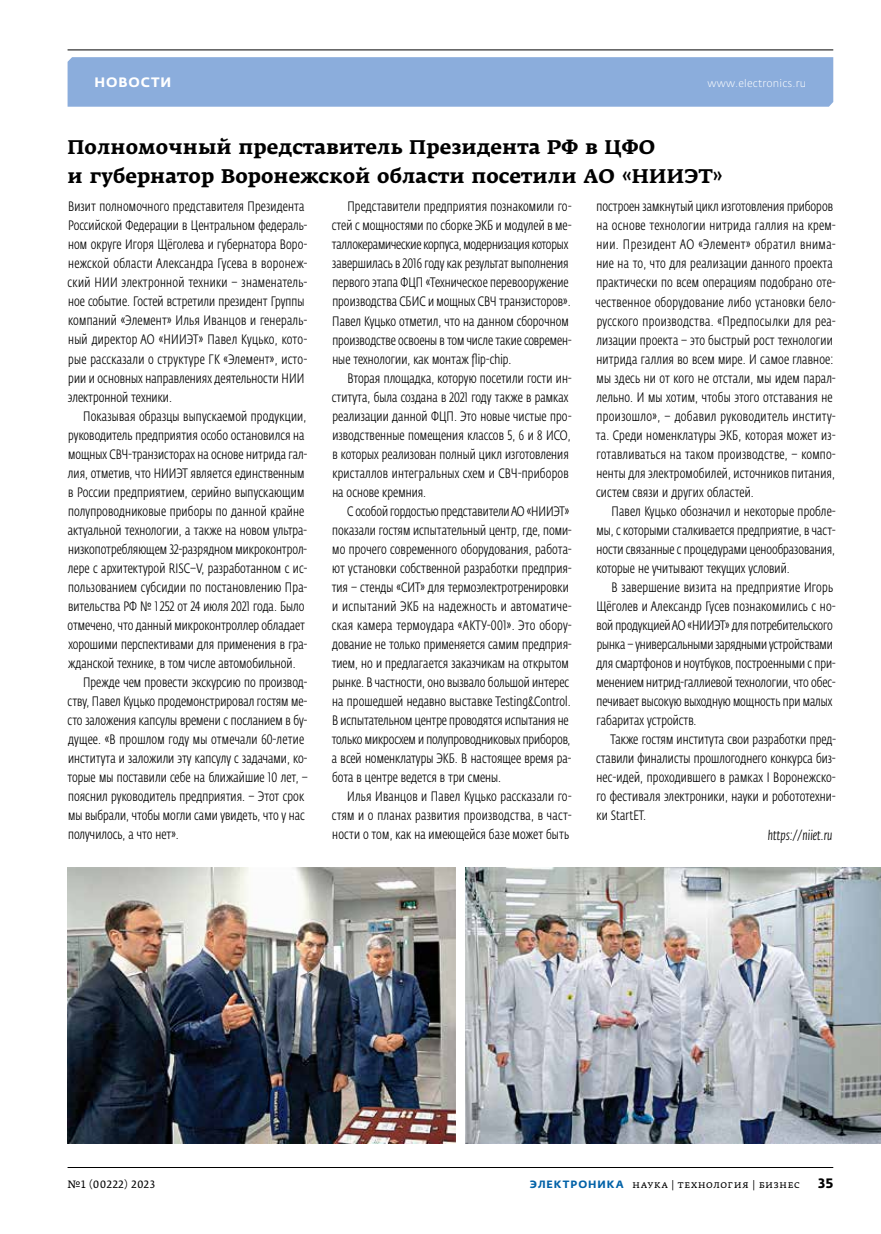
<style>
.page{position:relative;width:881px;height:1234px;background:#fff}
.page>*{position:absolute;margin:0;border:0;box-sizing:border-box;transform-origin:0 0}
.t1{font:700 19.5px/28.5px "Fedra Serif A Pro";letter-spacing:.005em;color:#000}
.t2{font:300 13.5px/19px "Fedra Sans Cond Pro";letter-spacing:.005em;color:#000}
.t3{font:italic 300 13.5px "Fedra Sans Cond Pro";letter-spacing:.005em;color:#000}
.t4{font:700 13.5px "Fedra Sans Alt Pro";letter-spacing:.065em;color:#fff}
.t5{font:700 13.5px "Fedra Sans Pro";color:#000}
.t6{font:10.5px "Fedra Serif A Pro";letter-spacing:.03em;color:#000}
.t7{font:300 10.5px "Fedra Sans Pro";letter-spacing:.015em;color:#fff}
.s1{font-family:"Fedra Sans Alt Pro";font-weight:700;color:#0061a7}
</style>
<div class="page">
<div style="left:67px;top:57px;width:765px;height:50px;background:#8baddc"></div>
<hr style="left:67px;top:49px;width:765px;height:1px;background:#000">
<hr style="left:68px;top:1166px;width:764px;height:1px;background:#000">
<img style="left:68px;top:867px;width:387px;height:276px">
<img style="left:465px;top:867px;width:415px;height:276px">
<p class="t4" style="left:95px;top:74px;width:78px">НОВОСТИ</p>
<p class="t7" style="left:707px;top:77px;width:100px">www.electronics.ru</p>
<h1 class="t1" style="left:67px;top:133px;width:656px">Полномочный представитель Президента РФ в ЦФО<br>и губернатор Воронежской области посетили АО «НИИЭТ»</h1>
<p class="t2" style="left:68px;top:197px;width:241px">Визит полномочного представителя Президента Российской Федерации в Центральном федераль&shy;ном округе Игоря Щёголева и губернатора Воро&shy;нежской области Александра Гусева в воронеж&shy;ский НИИ электронной техники – знаменатель&shy;ное событие. Гостей встретили президент Группы компаний «Элемент» Илья Иванцов и генераль&shy;ный директор АО «НИИЭТ» Павел Куцько, кото&shy;рые рассказали о структуре ГК «Элемент», исто&shy;рии и основных направлениях деятельности НИИ электронной техники.</p>
<p class="t2" style="left:83px;top:406px;width:225px">Показывая образцы выпускаемой продукции,</p>
<p class="t2" style="left:68px;top:425px;width:238px">руководитель предприятия особо остановился на</p>
<p class="t2" style="left:68px;top:444px;width:240px">мощных СВЧ-транзисторах на основе нитрида гал-</p>
<p class="t2" style="left:68px;top:463px;width:238px">лия, отметив, что НИИЭТ является единственным</p>
<p class="t2" style="left:68px;top:482px;width:237px">в России предприятием, серийно выпускающим</p>
<p class="t2" style="left:68px;top:501px;width:238px">полупроводниковые приборы по данной крайне</p>
<p class="t2" style="left:68px;top:520px;width:241px">актуальной технологии, а также на новом ультра-</p>
<p class="t2" style="left:68px;top:540px;width:240px">низкопотребляющем 32‑разрядном микроконтрол-</p>
<p class="t2" style="left:68px;top:559px;width:241px">лере с архитектурой RISC–V, разработанном с ис-</p>
<p class="t2" style="left:68px;top:578px;width:240px">пользованием субсидии по постановлению Пра-</p>
<p class="t2" style="left:68px;top:597px;width:238px">вительства РФ № 1252 от 24 июля 2021 года. Было</p>
<p class="t2" style="left:68px;top:616px;width:239px">отмечено, что данный микроконтроллер обладает</p>
<p class="t2" style="left:68px;top:635px;width:240px">хорошими перспективами для применения в гра-</p>
<p class="t2" style="left:68px;top:654px;width:229px">жданской технике, в том числе автомобильной.</p>
<p class="t2" style="left:83px;top:673px;width:225px">Прежде чем провести экскурсию по производ-</p>
<p class="t2" style="left:68px;top:692px;width:241px">ству, Павел Куцько продемонстрировал гостям ме-</p>
<p class="t2" style="left:68px;top:711px;width:241px">сто заложения капсулы времени с посланием в бу-</p>
<p class="t2" style="left:68px;top:730px;width:237px">дущее. «В прошлом году мы отмечали 60‑летие</p>
<p class="t2" style="left:68px;top:749px;width:240px">института и заложили эту капсулу с задачами, ко-</p>
<p class="t2" style="left:67px;top:768px;width:242px">торые мы поставили себе на ближайшие 10 лет, –</p>
<p class="t2" style="left:68px;top:787px;width:237px">пояснил руководитель предприятия. – Этот срок</p>
<p class="t2" style="left:68px;top:806px;width:238px">мы выбрали, чтобы могли сами увидеть, что у нас</p>
<p class="t2" style="left:68px;top:825px;width:112px">получилось, а что нет».</p>
<p class="t2" style="left:595px;top:197px;width:241px">построен замкнутый цикл изготовления приборов на основе технологии нитрида галлия на крем&shy;нии. Президент АО «Элемент» обратил внима&shy;ние на то, что для реализации данного проекта практически по всем операциям подобрано оте&shy;чественное оборудование либо установки бело&shy;русского производства. «Предпосылки для реа&shy;лизации проекта – это быстрый рост технологии нитрида галлия во всем мире. И самое главное: мы здесь ни от кого не отстали, мы идем парал&shy;лельно. И мы хотим, чтобы этого отставания не произошло», – добавил руководитель институ&shy;та. Среди номенклатуры ЭКБ, которая может из&shy;готавливаться на таком производстве, – компо&shy;ненты для электромобилей, источников питания, систем связи и других областей.</p>
<p class="t2" style="left:596px;top:502px;width:240px;text-align:justify;text-indent:15px">Павел Куцько обозначил и некоторые пробле&shy;мы, с которыми сталкивается предприятие, в част&shy;ности связанные с процедурами ценообразования, которые не учитывают текущих условий.</p>
<p class="t2" style="left:596px;top:578px;width:241px;text-indent:15px">В завершение визита на предприятие Игорь Щёголев и Александр Гусев познакомились с но&shy;вой продукцией АО «НИИЭТ» для потребительского рынка – универсальными зарядными устройствами для смартфонов и ноутбуков, построенными с при&shy;менением нитрид-галлиевой технологии, что обес&shy;печивает высокую выходную мощность при малых габаритах устройств.</p>
<p class="t2" style="left:595px;top:730px;width:241px;text-align:justify;text-indent:14px">Также гостям института свои разработки пред&shy;ставили финалисты прошлогоднего конкурса биз&shy;нес-идей, проходившего в рамках I Воронежско&shy;го фестиваля электроники, науки и робототехни&shy;ки StartET.</p>
<p class="t3" style="left:767px;top:826px;width:66px">https://niiet.ru</p>
<p class="t2" style="left:331px;top:197px;width:241px;text-indent:16px">Представители предприятия познакомили го&shy;стей с мощностями по сборке ЭКБ и модулей в ме&shy;таллокерамические корпуса, модернизация которых завершилась в 2016 году как результат выполнения первого этапа ФЦП «Техническое перевооружение производства СБИС и мощных СВЧ транзисторов».<br>Павел Куцько отметил, что на данном сборочном производстве освоены в том числе такие современ&shy;ные технологии, как монтаж flip-chip.</p>
<p class="t2" style="left:332px;top:368px;width:241px;text-indent:15px">Вторая площадка, которую посетили гости ин&shy;ститута, была создана в 2021 году также в рамках реализации данной ФЦП. Это новые чистые про&shy;изводственные помещения классов 5, 6 и 8 ИСО, в которых реализован полный цикл изготовления кристаллов интегральных схем и СВЧ-приборов на основе кремния.</p>
<p class="t2" style="left:331px;top:502px;width:241px;text-indent:15px">С особой гордостью представители АО «НИИЭТ» показали гостям испытательный центр, где, поми&shy;мо прочего современного оборудования, работа&shy;ют установки собственной разработки предприя&shy;тия – стенды «СИТ» для термоэлектротренировки и испытаний ЭКБ на надежность и автоматиче&shy;ская камера термоудара «АКТУ‑001». Это обору&shy;дование не только применяется самим предприя&shy;тием, но и предлагается заказчикам на открытом рынке. В частности, оно вызвало большой интерес на прошедшей недавно выставке Testing&amp;Control.<br>В испытательном центре проводятся испытания не только микросхем и полупроводниковых приборов, а всей номенклатуры ЭКБ. В настоящее время ра&shy;бота в центре ведется в три смены.</p>
<p class="t2" style="left:332px;top:787px;width:241px;text-align:justify;text-indent:15px">Илья Иванцов и Павел Куцько рассказали го&shy;стям и о планах развития производства, в част&shy;ности о том, как на имеющейся базе может быть</p>
<p class="t6" style="left:67px;top:1177px;width:89px">№1 (00222) 2023</p>
<p class="t6" style="left:529px;top:1177px;width:272px"><span class="s1">ЭЛЕКТРОНИКА</span> наука | технология | бизнес</p>
<p class="t5" style="left:817px;top:1174px;width:17px">35</p>
</div>
